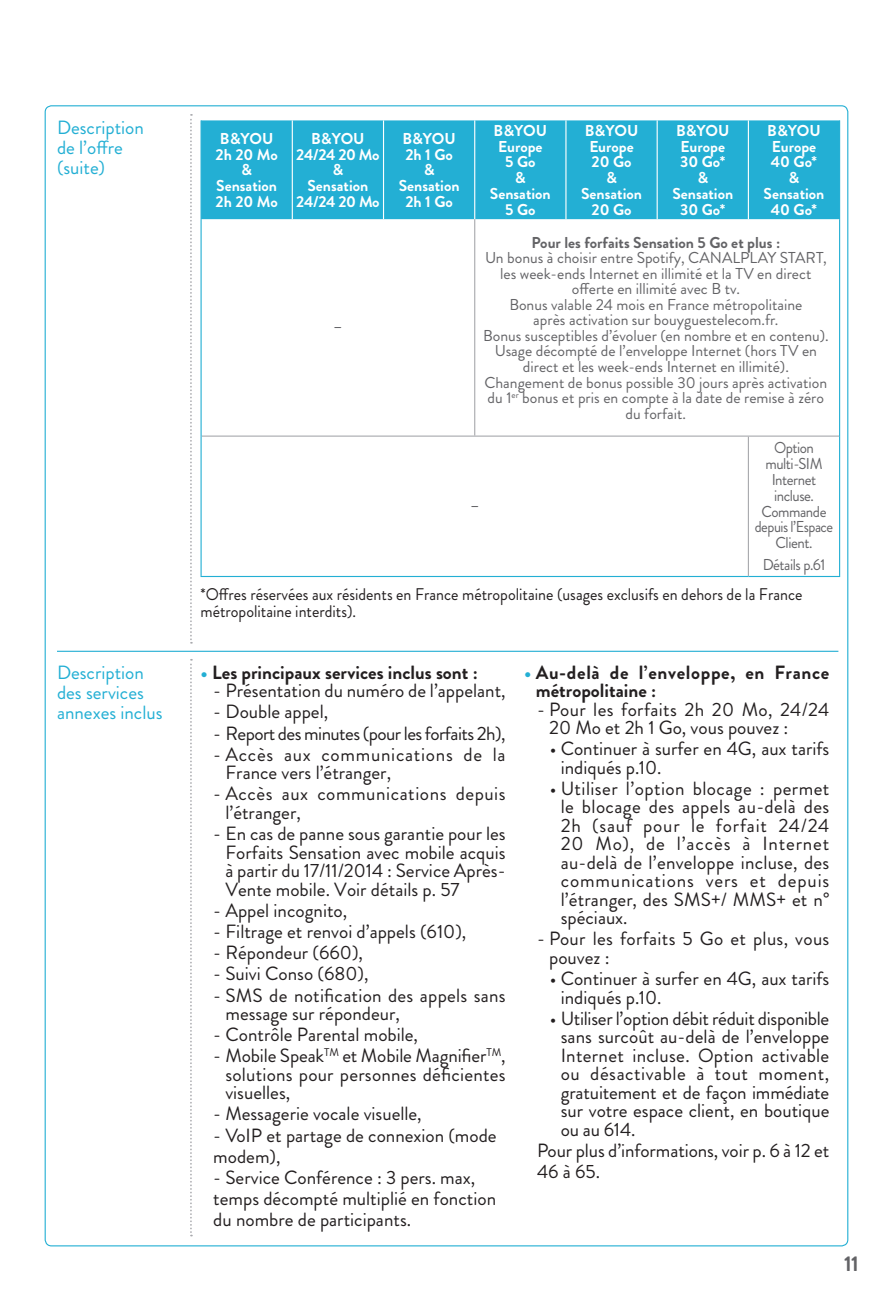
<style>
.page{position:relative;width:893px;height:1308px;background:#fff}
.page>*{position:absolute;margin:0;border:0;box-sizing:border-box;transform-origin:0 0}
.t1{font:700 21.38px "Brandon Grotesque";color:#636366}
.t2{font:19.12px/18.4px "Brandon Grotesque";color:#231f20}
.t3{font:19.12px/20.2px "Brandon Grotesque";color:#23afd4}
.t4{font:19.12px/18.4px "Brandon Grotesque";letter-spacing:.035em;color:#231f20}
.t5{font:700 19.12px/18.4px "Brandon Grotesque";letter-spacing:.035em;color:#231f20}
.t6{font:19.12px/18.4px "Brandon Grotesque";letter-spacing:.03em;color:#231f20}
.t7{font:19.12px "Brandon Grotesque";letter-spacing:-.03em;color:#231f20}
.t8{font:700 19.12px "Brandon Grotesque";color:#231f20}
.t9{font:16.88px/16.9px "Brandon Grotesque";color:#231f20;scale:.95 1}
.t10{font:15.75px/15.5px "Brandon Grotesque";color:#636366;text-align:center}
.t11{font:700 15.75px/15.8px "Brandon Grotesque";color:#fff;text-align:center}
.t12{font:15.75px/15.8px "Brandon Grotesque";letter-spacing:-.03em;color:#636366;text-align:center;scale:.95 1}
.t13{font:700 15.75px "Brandon Grotesque";color:#636366}
.s1{color:#23afd4}
</style>
<div class="page">
<svg style="left:190px;top:114px;width:2px;height:529px"></svg>
<svg style="left:190px;top:659px;width:2px;height:577px"></svg>
<hr style="left:57px;top:650px;width:781px;height:2px;background:#23afd4">
<div style="left:202px;top:120px;width:637px;height:99px;background:#23afd4"></div>
<hr style="left:292px;top:120px;width:1px;height:99px;background:#fff">
<hr style="left:383px;top:120px;width:1px;height:99px;background:#fff">
<hr style="left:474px;top:120px;width:1px;height:99px;background:#fff">
<hr style="left:565px;top:120px;width:1px;height:99px;background:#fff">
<hr style="left:657px;top:120px;width:1px;height:99px;background:#fff">
<hr style="left:748px;top:120px;width:1px;height:99px;background:#fff">
<hr style="left:474px;top:219px;width:1px;height:216px;background:#a8a9ad">
<hr style="left:748px;top:436px;width:1px;height:140px;background:#a8a9ad">
<hr style="left:202px;top:435px;width:637px;height:1px;background:#a8a9ad">
<hr style="left:201px;top:120px;width:1px;height:99px;background:#23afd4">
<hr style="left:839px;top:120px;width:1px;height:99px;background:#23afd4">
<hr style="left:201px;top:436px;width:1px;height:140px;background:#23afd4">
<hr style="left:201px;top:576px;width:547px;height:1px;background:#23afd4">
<hr style="left:839px;top:436px;width:1px;height:140px;background:#23afd4">
<hr style="left:748px;top:576px;width:92px;height:1px;background:#23afd4">
<hr style="left:201px;top:219px;width:1px;height:217px;background:#23afd4">
<hr style="left:839px;top:219px;width:1px;height:217px;background:#23afd4">
<p class="t3" style="left:57px;top:120px;width:88px">Description de l’offre (suite)</p>
<p class="t11" style="left:216px;top:133px;width:64px">B&amp;YOU<br>2h 20 Mo &amp;<br>Sensation<br>2h 20 Mo</p>
<p class="t11" style="left:296px;top:133px;width:85px">B&amp;YOU<br>24/24 20 Mo &amp;<br>Sensation<br>24/24 20 Mo</p>
<p class="t11" style="left:399px;top:133px;width:62px">B&amp;YOU<br>2h 1 Go &amp;<br>Sensation<br>2h 1 Go</p>
<p class="t11" style="left:490px;top:125px;width:62px">B&amp;YOU<br>Europe<br>5 Go<br>&amp;<br>Sensation<br>5 Go</p>
<p class="t11" style="left:581px;top:125px;width:62px">B&amp;YOU<br>Europe<br>20 Go<br>&amp;<br>Sensation<br>20 Go</p>
<p class="t11" style="left:672px;top:125px;width:62px">B&amp;YOU<br>Europe<br>30 Go*<br>&amp;<br>Sensation<br>30 Go*</p>
<p class="t11" style="left:763px;top:125px;width:62px">B&amp;YOU<br>Europe<br>40 Go* &amp;<br>Sensation<br>40 Go*</p>
<p class="t10" style="left:334px;top:322px;width:10px">−</p>
<p class="t13" style="left:531px;top:236px;width:250px">Pour les forfaits Sensation 5 Go et plus :</p>
<p class="t10" style="left:483px;top:252px;width:347px">Un bonus à choisir entre Spotify, CANALPLAY START, les week-ends Internet en illimité et la TV en direct offerte en illimité avec B tv.<br>Bonus valable 24 mois en France métropolitaine<br>après activation sur bouyguestelecom.fr.<br>Bonus susceptibles d’évoluer (en nombre et en contenu).<br>Usage décompté de l’enveloppe Internet (hors TV en direct et les week-ends Internet en illimité).<br>Changement de bonus possible 30 jours après activation du 1<sup>er</sup> bonus et pris en compte à la date de remise à zéro du forfait.</p>
<p class="t12" style="left:755px;top:442px;width:84px">Option multi-SIM<br>Internet incluse.<br>Commande depuis l’Espace<br>Client.</p>
<p class="t12" style="left:763px;top:559px;width:67px">Détails p.61</p>
<p class="t9" style="left:201px;top:588px;width:635px">*Offres réservées aux résidents en France métropolitaine (usages exclusifs en dehors de la France métropolitaine interdits).</p>
<p class="t10" style="left:471px;top:500px;width:10px">−</p>
<p class="t3" style="left:57px;top:664px;width:107px">Description des services annexes inclus</p>
<p class="t8" style="left:200px;top:665px;width:279px"><span class="s1">•</span> Les principaux services inclus sont :</p>
<p class="t2" style="left:213px;top:684px;width:294px">- Présentation du numéro de l’appelant,</p>
<p class="t2" style="left:213px;top:705px;width:116px">- Double appel,</p>
<p class="t7" style="left:213px;top:726px;width:294px">- Report des minutes (pour les forfaits 2h),</p>
<p class="t4" style="left:225px;top:747px;width:282px;text-indent:-12px">- Accès aux communications de la<br>France vers l’étranger,</p>
<p class="t6" style="left:225px;top:787px;width:282px;text-indent:-12px">- Accès aux communications depuis l’étranger,</p>
<p class="t2" style="left:225px;top:826px;width:282px;text-align:justify;text-indent:-12px">- En cas de panne sous garantie pour les Forfaits Sensation avec mobile acquis à partir du 17/11/2014 : Service Après-Vente mobile. Voir détails p. 57</p>
<p class="t2" style="left:213px;top:903px;width:135px">- Appel incognito,</p>
<p class="t2" style="left:213px;top:924px;width:255px">- Filtrage et renvoi d’appels (610),</p>
<p class="t2" style="left:213px;top:945px;width:151px">- Répondeur (660),</p>
<p class="t2" style="left:213px;top:967px;width:157px">- Suivi Conso (680),</p>
<p class="t2" style="left:225px;top:988px;width:282px;text-indent:-12px">- SMS de notification des appels sans message sur répondeur,</p>
<p class="t2" style="left:213px;top:1027px;width:206px">- Contrôle Parental mobile,</p>
<p class="t2" style="left:225px;top:1049px;width:282px;text-align:justify;text-indent:-12px">- Mobile Speak<sup>TM</sup> et Mobile Magnifier<sup>TM</sup>, solutions pour personnes déficientes visuelles,</p>
<p class="t2" style="left:213px;top:1107px;width:210px">- Messagerie vocale visuelle,</p>
<p class="t2" style="left:213px;top:1127px;width:285px;line-height:21.2px">- VoIP et partage de connexion (mode modem),</p>
<p class="t2" style="left:213px;top:1169px;width:284px;line-height:21.2px">- Service Conférence : 3 pers. max, temps décompté multiplié en fonction du nombre de participants.</p>
<p class="t5" style="left:536px;top:665px;width:295px;text-indent:-12px"><span class="s1">•</span> Au-delà de l’enveloppe, en France métropolitaine :</p>
<p class="t2" style="left:549px;top:702px;width:282px;text-indent:-12px">- Pour les forfaits 2h 20 Mo, 24/24<br>20 Mo et 2h 1 Go, vous pouvez :</p>
<p class="t2" style="left:561px;top:742px;width:270px;text-indent:-11px">• Continuer à surfer en 4G, aux tarifs indiqués p.10.</p>
<p class="t2" style="left:561px;top:781px;width:270px;text-align:justify;text-indent:-11px">• Utiliser l’option blocage : permet le blocage des appels au-delà des 2h (sauf pour le forfait 24/24<br>20 Mo), de l’accès à Internet au-delà de l’enveloppe incluse, des communications vers et depuis l’étranger, des SMS+/ MMS+ et n° spéciaux.</p>
<p class="t2" style="left:549px;top:932px;width:282px;text-indent:-12px">- Pour les forfaits 5 Go et plus, vous pouvez :</p>
<p class="t2" style="left:561px;top:971px;width:270px;text-indent:-11px">• Continuer à surfer en 4G, aux tarifs indiqués p.10.</p>
<p class="t2" style="left:561px;top:1011px;width:270px;text-align:justify;text-indent:-11px">• Utiliser l’option débit réduit disponible sans surcoût au-delà de l’enveloppe Internet incluse. Option activable ou désactivable à tout moment, gratuitement et de façon immédiate sur votre espace client, en boutique ou au 614.</p>
<p class="t2" style="left:537px;top:1142px;width:294px;line-height:21.2px">Pour plus d’informations, voir p. 6 à 12 et<br>46 à 65.</p>
<p class="t1" style="left:844px;top:1255px;width:16px">11</p>
</div>
